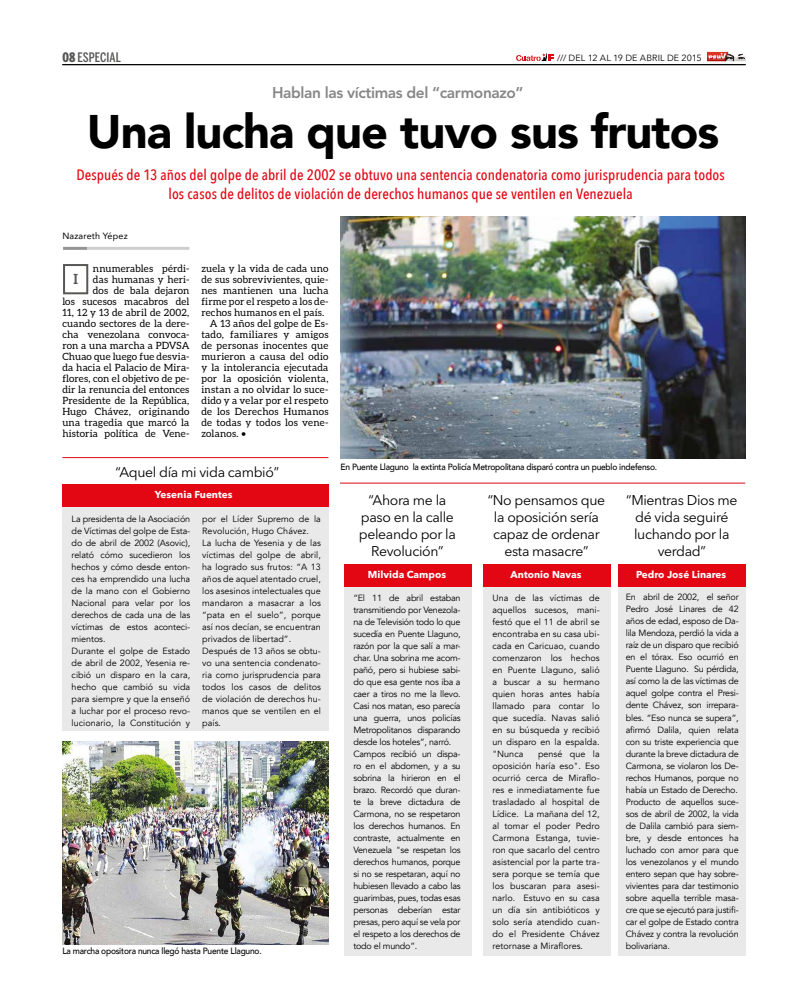
<style>
.page{position:relative;width:808px;height:1007px;background:#fff}
.page>*{position:absolute;margin:0;border:0;box-sizing:border-box;transform-origin:0 0}
.t1{font:900 47px "Avenir";letter-spacing:-.02em;color:#000}
.t2{font:800 15.5px "Avenir LT Std";letter-spacing:-.025em;color:#878787}
.t3{font:500 15px/19px "Avenir Next Condensed";letter-spacing:.005em;color:#e30613;text-align:center}
.t4{font:14px/17px "Avenir Next LT Pro";letter-spacing:-.025em;color:#000;text-align:center}
.t5{font:700 14px "Aleo";color:#575756}
.t6{font:500 13px "Benton Sans Comp";letter-spacing:.005em;color:#575756}
.t7{font:10px/11px "Aleo";letter-spacing:.02em;color:#000;text-align:right}
.t8{font:700 10px "Avenir Next LT Pro";color:#fff}
.t9{font:9px/12px "Avenir";letter-spacing:-.01em;color:#000}
.t10{font:500 9px "Avenir";letter-spacing:-.025em;color:#000;scale:.94 1}
.t11{font:9px "Avenir Next";letter-spacing:.01em;color:#000}
.t12{font:9px "Avenir";letter-spacing:.02em;color:#000}
.s1{font-weight:900}
</style>
<div class="page">
<hr style="left:62px;top:64px;width:684px;height:1px;background:#000">
<svg style="left:516px;top:53px;width:38px;height:8px"></svg>
<img style="left:707px;top:61px;width:39px;height:1px">
<svg style="left:707px;top:52px;width:38px;height:9px"></svg>
<div style="left:62px;top:507px;width:266px;height:223px;background:#e9e9e9"></div>
<div style="left:483px;top:586px;width:127px;height:369px;background:#e9e9e9"></div>
<div style="left:344px;top:586px;width:127px;height:369px;background:#e9e9e9"></div>
<div style="left:618px;top:587px;width:128px;height:368px;background:#e9e9e9"></div>
<div style="left:344px;top:564px;width:127px;height:22px;background:#e30613"></div>
<div style="left:483px;top:564px;width:127px;height:22px;background:#e30613"></div>
<div style="left:62px;top:484px;width:266px;height:22px;background:#e30613"></div>
<div style="left:618px;top:564px;width:128px;height:22px;background:#e30613"></div>
<hr style="left:340px;top:482px;width:405px;height:1px;background:#de0713">
<hr style="left:62px;top:457px;width:266px;height:1px;background:#de0713">
<img style="left:62px;top:741px;width:266px;height:203px">
<img style="left:340px;top:217px;width:405px;height:242px">
<div style="left:63px;top:264px;width:25px;height:30px;border:2px solid #575756"></div>
<hr style="left:87px;top:247px;width:102px;height:3px;background:#b3b2b2">
<hr style="left:63px;top:247px;width:24px;height:3px;background:#575756">
<h3 class="t6" style="left:62px;top:49px;width:60px"><span class="s1">08</span> ESPECIAL</h3>
<p class="t11" style="left:557px;top:50px;width:146px">/// DEL 12 AL 19 DE ABRIL DE 2015</p>
<h2 class="t2" style="left:272px;top:83px;width:253px">Hablan las víctimas del “carmonazo”</h2>
<h1 class="t1" style="left:87px;top:92px;width:634px">Una lucha que tuvo sus frutos</h1>
<h3 class="t3" style="left:76px;top:165px;width:650px">Después de 13 años del golpe de abril de 2002 se obtuvo una sentencia condenatoria como jurisprudencia para todos los casos de delitos de violación de derechos humanos que se ventilen en Venezuela</h3>
<p class="t12" style="left:62px;top:228px;width:67px">Nazareth Yépez</p>
<p class="t7" style="left:62px;top:262px;width:129px">nnumerables pérdi-<br>das humanas y heri-<br>dos de bala dejaron<br>los sucesos macabros del<br>11, 12 y 13 de abril de 2002, cuando sectores de la dere&shy;cha venezolana convoca&shy;ron a una marcha a PDVSA<br>Chuao que luego fue desvia&shy;da hacia el Palacio de Mira&shy;flores, con el objetivo de pe&shy;dir la renuncia del entonces<br>Presidente de la República,<br>Hugo Chávez, originando una tragedia que marcó la historia política de Vene-</p>
<h3 class="t5" style="left:73px;top:271px;width:6px">I</h3>
<p class="t7" style="left:201px;top:262px;width:128px">zuela y la vida de cada uno</p>
<p class="t7" style="left:201px;top:273px;width:129px">de sus sobrevivientes, quie-</p>
<p class="t7" style="left:201px;top:284px;width:129px">nes mantienen una lucha</p>
<p class="t7" style="left:201px;top:295px;width:129px">firme por el respeto a los de-</p>
<p class="t7" style="left:201px;top:306px;width:124px">rechos humanos en el país.</p>
<p class="t7" style="left:210px;top:317px;width:120px">A 13 años del golpe de Es-</p>
<p class="t7" style="left:201px;top:328px;width:129px">tado, familiares y amigos</p>
<p class="t7" style="left:201px;top:339px;width:129px">de personas inocentes que</p>
<p class="t7" style="left:201px;top:350px;width:129px">murieron a causa del odio</p>
<p class="t7" style="left:201px;top:361px;width:129px">y la intolerancia ejecutada</p>
<p class="t7" style="left:201px;top:372px;width:129px">por la oposición violenta,</p>
<p class="t7" style="left:201px;top:383px;width:129px">instan a no olvidar lo suce-</p>
<p class="t7" style="left:201px;top:394px;width:129px">dido y a velar por el respeto</p>
<p class="t7" style="left:201px;top:405px;width:129px">de los Derechos Humanos</p>
<p class="t7" style="left:201px;top:416px;width:129px">de todas y todos los vene-</p>
<p class="t7" style="left:201px;top:427px;width:46px">zolanos. •</p>
<h3 class="t4" style="left:115px;top:463px;width:165px">“Aquel día mi vida cambió”</h3>
<p class="t8" style="left:155px;top:488px;width:79px">Yesenia Fuentes</p>
<p class="t9" style="left:72px;top:512px;width:120px">La presidenta de la Asociación de Víctimas del golpe de Esta&shy;do de abril de 2002 (Asovic), relató cómo sucedieron los hechos y cómo desde enton&shy;ces ha emprendido una lucha de la mano con el Gobierno<br>Nacional para velar por los derechos de cada una de las víctimas de estos aconteci&shy;mientos.<br>Durante el golpe de Estado de abril de 2002, Yesenia re&shy;cibió un disparo en la cara, hecho que cambió su vida para siempre y que la enseñó a luchar por el proceso revo&shy;lucionario, la Constitución y</p>
<p class="t9" style="left:202px;top:512px;width:120px">por el Líder Supremo de la<br>Revolución, Hugo Chávez.<br>La lucha de Yesenia y de las víctimas del golpe de abril, ha logrado sus frutos: “A 13 años de aquel atentado cruel, los asesinos intelectuales que mandaron a masacrar a los “pata en el suelo”, porque así nos decían, se encuentran privados de libertad”.<br>Después de 13 años se obtu&shy;vo una sentencia condenato&shy;ria como jurisprudencia para todos los casos de delitos de violación de derechos hu&shy;manos que se ventilen en el país.</p>
<p class="t10" style="left:62px;top:943px;width:214px">La marcha opositora nunca llegó hasta Puente Llaguno.</p>
<p class="t10" style="left:340px;top:459px;width:338px">En Puente Llaguno la extinta Policía Metropolitana disparó contra un pueblo indefenso.</p>
<h3 class="t4" style="left:359px;top:492px;width:99px">“Ahora me la paso en la calle peleando por la<br>Revolución”</h3>
<h3 class="t4" style="left:626px;top:491px;width:113px">“Mientras Dios me dé vida seguiré luchando por la verdad”</h3>
<h3 class="t4" style="left:488px;top:492px;width:119px">“No pensamos que la oposición sería capaz de ordenar esta masacre”</h3>
<p class="t8" style="left:368px;top:568px;width:80px">Milvida Campos</p>
<p class="t8" style="left:510px;top:568px;width:73px">Antonio Navas</p>
<p class="t8" style="left:636px;top:568px;width:92px">Pedro José Linares</p>
<p class="t9" style="left:353px;top:591px;width:109px">“El 11 de abril estaban transmitiendo por Venezola&shy;na de Televisión todo lo que sucedía en Puente Llaguno, razón por la que salí a mar&shy;char. Una sobrina me acom&shy;pañó, pero si hubiese sabi&shy;do que esa gente nos iba a caer a tiros no me la llevo.<br>Casi nos matan, eso parecía una guerra, unos policías<br>Metropolitanos disparando desde los hoteles”, narró.<br>Campos recibió un dispa&shy;ro en el abdomen, y a su sobrina la hirieron en el brazo. Recordó que duran&shy;te la breve dictadura de<br>Carmona, no se respetaron los derechos humanos. En contraste, actualmente en<br>Venezuela "se respetan los derechos humanos, porque si no se respetaran, aquí no hubiesen llevado a cabo las guarimbas, pues, todas esas personas deberían estar presas, pero aquí se vela por el respeto a los derechos de todo el mundo”.</p>
<p class="t9" style="left:626px;top:591px;width:115px;text-align:justify">En abril de 2002, el señor Pedro José Linares de 42 años de edad, esposo de Da&shy;lila Mendoza, perdió la vida a raíz de un disparo que recibió en el tórax. Eso ocurrió en Puente Llaguno. Su pérdida, así como la de las víctimas de aquel golpe contra el Presi&shy;dente Chávez, son irrepara&shy;bles. “Eso nunca se supera”, afirmó Dalila, quien relata con su triste experiencia que durante la breve dictadura de Carmona, se violaron los De&shy;rechos Humanos, porque no había un Estado de Derecho.<br>Producto de aquellos suce&shy;sos de abril de 2002, la vida de Dalila cambió para siem&shy;bre, y desde entonces ha luchado con amor para que los venezolanos y el mundo entero sepan que hay sobre&shy;vivientes para dar testimonio sobre aquella terrible masa&shy;cre que se ejecutó para justifi&shy;car el golpe de Estado contra Chávez y contra la revolución bolivariana.</p>
<p class="t9" style="left:492px;top:591px;width:109px;text-align:justify">Una de las víctimas de aquellos sucesos, mani&shy;festó que el 11 de abril se encontraba en su casa ubi&shy;cada en Caricuao, cuando comenzaron los hechos en Puente Llaguno, salió a buscar a su hermano quien horas antes había llamado para contar lo que sucedía. Navas salió en su búsqueda y recibió un disparo en la espalda. "Nunca</p>
<p class="t9" style="left:492px;top:747px;width:109px;text-align:justify;text-indent:46px">pensé que la oposición haría eso". Eso ocurrió cerca de Miraflo&shy;res e inmediatamente fue trasladado al hospital de Lídice. La mañana del 12, al tomar el poder Pedro Carmona Estanga, tuvie&shy;ron que sacarlo del centro asistencial por la parte tra&shy;sera porque se temía que los buscaran para asesi&shy;narlo. Estuvo en su casa un día sin antibióticos y solo sería atendido cuan&shy;do el Presidente Chávez retornase a Miraflores.</p>
</div>
